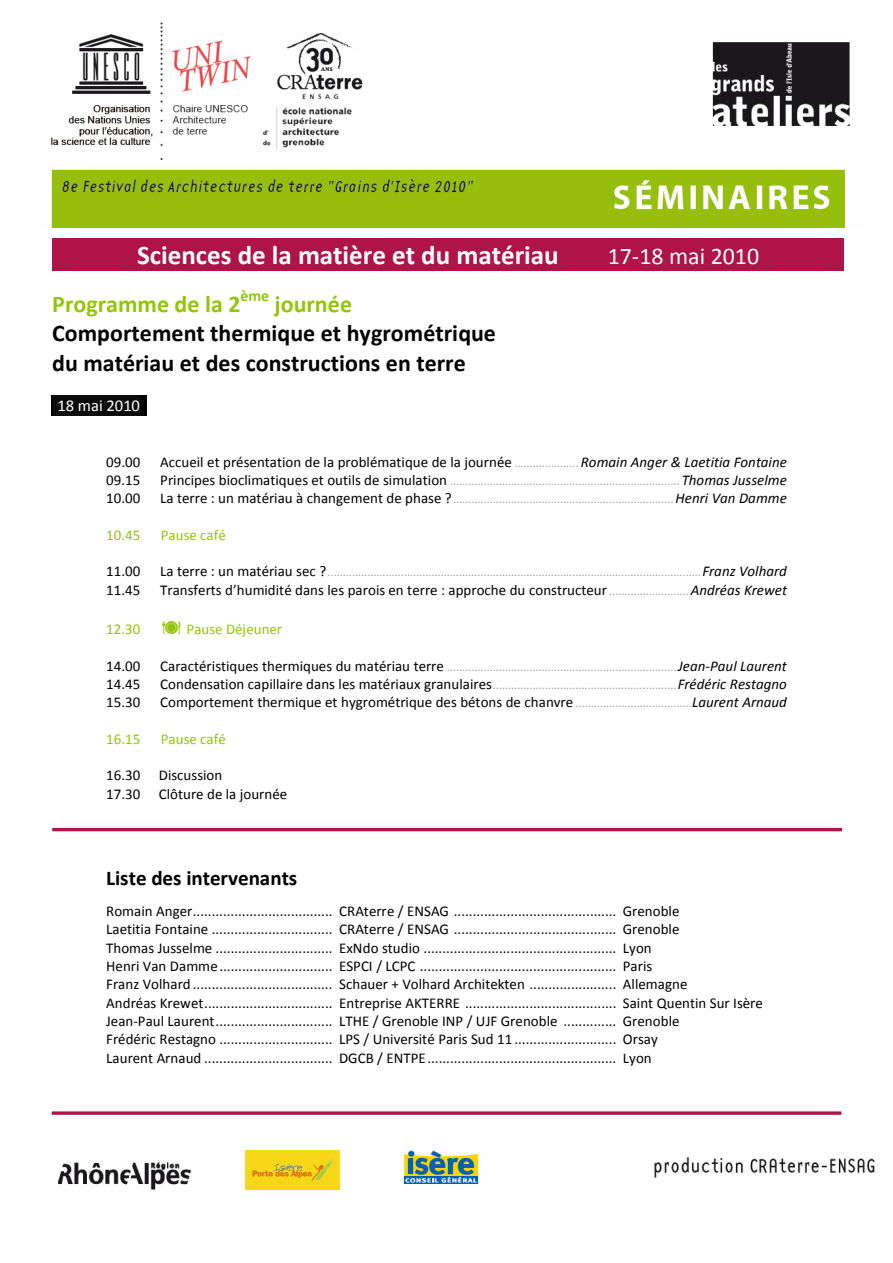
<style>
.page{position:relative;width:893px;height:1263px;background:#fff}
.page>*{position:absolute;margin:0;border:0;box-sizing:border-box;transform-origin:0 0}
.t1{font:700 27px "Calibri";color:#fff}
.t2{font:700 24px/29.4px "Calibri";color:#000}
.t3{font:700 24px "Calibri";color:#93c507}
.t4{font:24px "Calibri";letter-spacing:-.005em;color:#fff}
.t5{font:700 21px "Calibri";color:#000}
.t6{font:16.5px "Calibri";color:#fff}
.t7{font:700 15.9px "Calibri";color:#93c507}
.t8{font:15px/18.3px "Calibri";color:#000}
.t9{font:15px "Calibri";color:#93c507}
.t10{font:12px "Calibri";color:#999}
.s1{font-size:12px;color:#999}
.s2{font-style:italic}
.s3{font-size:15px;color:#000}
.s4{font-style:italic;font-size:15px;color:#000}
</style>
<div class="page">
<div style="left:53px;top:238px;width:790px;height:33px;background:#af1347"></div>
<div style="left:51px;top:396px;width:96px;height:20px;background:#000"></div>
<div style="left:54px;top:395px;width:86px;height:21px;background:#0c0c0c"></div>
<svg style="left:52px;top:1111px;width:789px;height:4px"></svg>
<hr style="left:52px;top:828px;width:789px;height:3px;background:#af1448">
<img style="left:51px;top:22px;width:799px;height:206px">
<img style="left:58px;top:1162px;width:134px;height:28px">
<img style="left:404px;top:1150px;width:471px;height:34px">
<img style="left:245px;top:1150px;width:94px;height:39px">
<h1 class="t1" style="left:137px;top:245px;width:423px">Sciences de la matière et du matériau</h1>
<h2 class="t4" style="left:607px;top:247px;width:153px">17-18 mai 2010</h2>
<h2 class="t3" style="left:52px;top:296px;width:190px">Programme de la 2</h2>
<p class="t7" style="left:240px;top:290px;width:30px">ème</p>
<h2 class="t3" style="left:274px;top:296px;width:79px">journée</h2>
<h2 class="t2" style="left:52px;top:321px;width:445px">Comportement thermique et hygrométrique du matériau et des constructions en terre</h2>
<p class="t6" style="left:57px;top:399px;width:84px">18 mai 2010</p>
<p class="t8" style="left:106px;top:453px;width:36px">09.00</p>
<p class="t8" style="left:160px;top:453px;width:628px">Accueil et présentation de la problématique de la journée <span class="s1">.....................</span> <span class="s2">Romain Anger &amp; Laetitia Fontaine</span></p>
<p class="t8" style="left:106px;top:472px;width:36px">09.15</p>
<p class="t10" style="left:160px;top:476px;width:628px"><span class="s3">Principes bioclimatiques et outils de simulation</span> ........................................................................... <span class="s4">Thomas Jusselme</span></p>
<p class="t8" style="left:106px;top:490px;width:36px">10.00</p>
<p class="t10" style="left:160px;top:494px;width:628px"><span class="s3">La terre : un matériau à changement de phase ?</span>........................................................................ <span class="s4">Henri Van Damme</span></p>
<p class="t9" style="left:106px;top:529px;width:36px">10.45</p>
<p class="t9" style="left:161px;top:529px;width:67px">Pause café</p>
<p class="t8" style="left:106px;top:563px;width:36px">11.00</p>
<p class="t10" style="left:160px;top:568px;width:628px"><span class="s3">La terre : un matériau sec ?</span>..........................................................................................................................<span class="s4">Franz Volhard</span></p>
<p class="t8" style="left:106px;top:582px;width:36px">11.45</p>
<p class="t8" style="left:160px;top:582px;width:628px">Transferts d’humidité dans les parois en terre : approche du constructeur <span class="s1">..........................</span> <span class="s2">Andréas Krewet</span></p>
<p class="t9" style="left:106px;top:623px;width:36px">12.30</p>
<p class="t9" style="left:186px;top:623px;width:97px">Pause Déjeuner</p>
<p class="t8" style="left:106px;top:657px;width:36px">14.00</p>
<p class="t10" style="left:160px;top:662px;width:628px"><span class="s3">Caractéristiques thermiques du matériau terre</span> ...........................................................................<span class="s4">Jean-Paul Laurent</span></p>
<p class="t8" style="left:106px;top:676px;width:36px">14.45</p>
<p class="t10" style="left:160px;top:680px;width:628px"><span class="s3">Condensation capillaire dans les matériaux granulaires</span>............................................................<span class="s4">Frédéric Restagno</span></p>
<p class="t8" style="left:106px;top:694px;width:36px">15.30</p>
<p class="t8" style="left:160px;top:694px;width:628px">Comportement thermique et hygrométrique des bétons de chanvre <span class="s1">......................................</span><span class="s2">Laurent Arnaud</span></p>
<p class="t9" style="left:106px;top:733px;width:36px">16.15</p>
<p class="t9" style="left:161px;top:733px;width:67px">Pause café</p>
<p class="t8" style="left:106px;top:767px;width:182px">16.30 Discussion<br>17.30 Clôture de la journée</p>
<h3 class="t5" style="left:106px;top:871px;width:192px">Liste des intervenants</h3>
<p class="t8" style="left:106px;top:903px;width:658px">Romain Anger..................................... CRAterre / ENSAG ........................................... Grenoble<br>Laetitia Fontaine ................................ CRAterre / ENSAG ........................................... Grenoble<br>Thomas Jusselme ............................... ExNdo studio ................................................... Lyon<br>Henri Van Damme.............................. ESPCI / LCPC .................................................... Paris<br>Franz Volhard ..................................... Schauer + Volhard Architekten ....................... Allemagne<br>Andréas Krewet.................................. Entreprise AKTERRE ........................................ Saint Quentin Sur Isère Jean-Paul Laurent............................... LTHE / Grenoble INP / UJF Grenoble .............. Grenoble<br>Frédéric Restagno .............................. LPS / Université Paris Sud 11 ........................... Orsay<br>Laurent Arnaud .................................. DGCB / ENTPE.................................................. Lyon</p>
</div>
